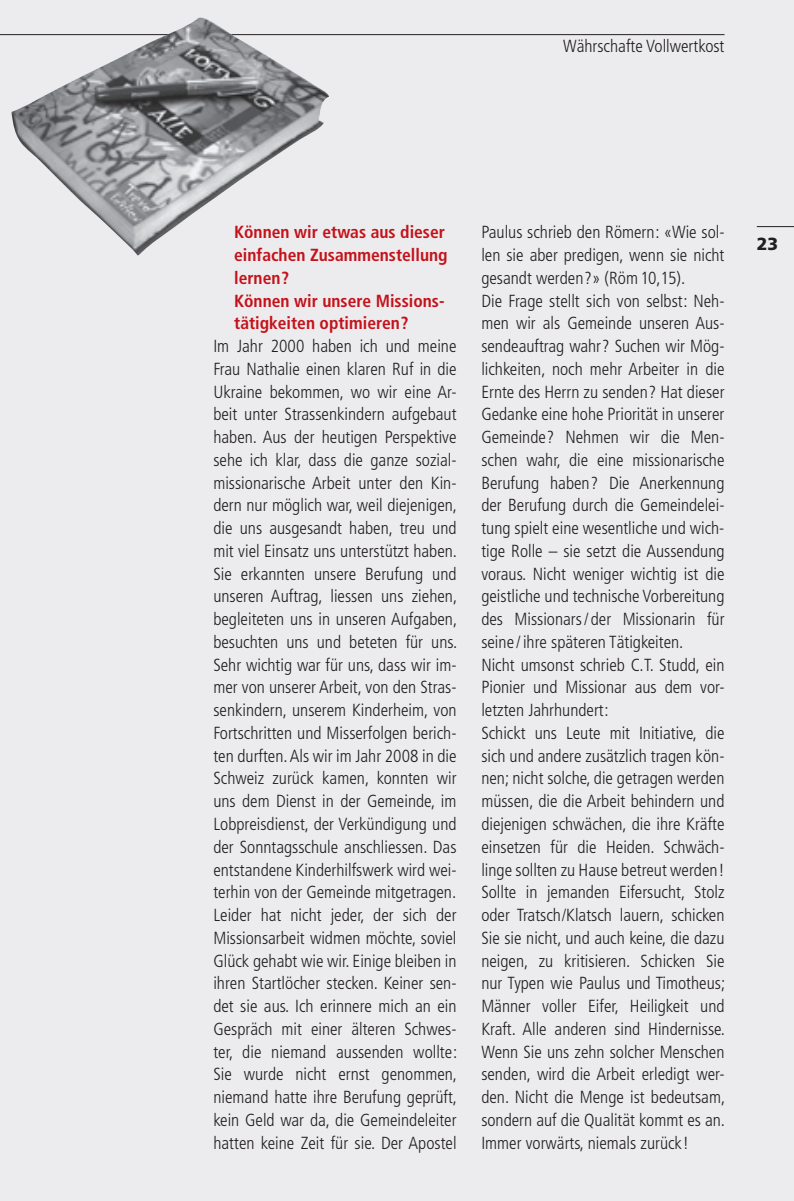
<style>
.page{position:relative;width:794px;height:1201px;background:#fff}
.page>*{position:absolute;margin:0;border:0;box-sizing:border-box;transform-origin:0 0}
.t1{font:300 condensed 17.5px/22.8px "Frutiger LT";color:#231f20}
.t2{font:700 condensed 17.5px/22.8px "Frutiger LT";color:#c4121a}
.t3{font:900 17.5px "Frutiger LT";color:#231f20}
</style>
<div class="page">
<div style="left:0;top:0;width:794px;height:1200px;background:#ececee"></div>
<hr style="left:0;top:34px;width:724px;height:1px;background:#231f20">
<img style="left:11px;top:18px;width:318px;height:237px">
<hr style="left:756px;top:226px;width:38px;height:1px;background:#231f20">
<p class="t1" style="left:563px;top:35px;width:163px">Währschafte Vollwertkost</p>
<p class="t2" style="left:234px;top:221px;width:215px">Können wir etwas aus dieser einfachen Zusammenstellung lernen?<br>Können wir unsere Missions&shy;tätigkeiten optimieren?</p>
<p class="t1" style="left:213px;top:335px;width:245px">Im Jahr 2000 haben ich und meine Frau Nathalie einen klaren Ruf in die Ukraine bekommen, wo wir eine Ar&shy;beit unter Strassenkindern aufgebaut haben. Aus der heutigen Perspektive sehe ich klar, dass die ganze sozial&shy;missionarische Arbeit unter den Kin&shy;dern nur möglich war, weil diejenigen, die uns ausgesandt haben, treu und mit viel Einsatz uns unterstützt haben.<br>Sie erkannten unsere Berufung und unseren Auftrag, liessen uns ziehen, begleiteten uns in unseren Aufgaben, besuchten uns und beteten für uns.<br>Sehr wichtig war für uns, dass wir im&shy;mer von unserer Arbeit, von den Stras&shy;senkindern, unserem Kinderheim, von Fortschritten und Misserfolgen berich&shy;ten durften. Als wir im Jahr 2008 in die Schweiz zurück kamen, konnten wir uns dem Dienst in der Gemeinde, im Lobpreisdienst, der Verkündigung und der Sonntagsschule anschliessen. Das entstandene Kinderhilfswerk wird wei&shy;terhin von der Gemeinde mitgetragen.<br>Leider hat nicht jeder, der sich der Missionsarbeit widmen möchte, soviel Glück gehabt wie wir. Einige bleiben in ihren Startlöcher stecken. Keiner sen&shy;det sie aus. Ich erinnere mich an ein Gespräch mit einer älteren Schwes&shy;ter, die niemand aussenden wollte:<br>Sie wurde nicht ernst genommen, niemand hatte ihre Berufung geprüft, kein Geld war da, die Gemeindeleiter hatten keine Zeit für sie. Der Apostel</p>
<p class="t1" style="left:481px;top:221px;width:245px">Paulus schrieb den Römern: «Wie sol&shy;len sie aber predigen, wenn sie nicht gesandt werden?» (Röm 10,15).<br>Die Frage stellt sich von selbst: Neh&shy;men wir als Gemeinde unseren Aus&shy;sendeauftrag wahr? Suchen wir Mög&shy;lichkeiten, noch mehr Arbeiter in die Ernte des Herrn zu senden? Hat dieser Gedanke eine hohe Priorität in unserer Gemeinde? Nehmen wir die Men&shy;schen wahr, die eine missionarische Berufung haben? Die Anerkennung der Berufung durch die Gemeindelei&shy;tung spielt eine wesentliche und wich&shy;tige Rolle – sie setzt die Aussendung voraus. Nicht weniger wichtig ist die geistliche und technische Vorbereitung des Missionars/ der Missionarin für seine /ihre späteren Tätigkeiten.<br>Nicht umsonst schrieb C.T. Studd, ein Pionier und Missionar aus dem vor&shy;letzten Jahrhundert:<br>Schickt uns Leute mit Initiative, die sich und andere zusätzlich tragen kön&shy;nen; nicht solche, die getragen werden müssen, die die Arbeit behindern und diejenigen schwächen, die ihre Kräfte einsetzen für die Heiden. Schwäch&shy;linge sollten zu Hause betreut werden!<br>Sollte in jemanden Eifersucht, Stolz oder Tratsch/Klatsch lauern, schicken Sie sie nicht, und auch keine, die dazu neigen, zu kritisieren. Schicken Sie nur Typen wie Paulus und Timotheus; Männer voller Eifer, Heiligkeit und Kraft. Alle anderen sind Hindernisse.<br>Wenn Sie uns zehn solcher Menschen senden, wird die Arbeit erledigt wer&shy;den. Nicht die Menge ist bedeutsam, sondern auf die Qualität kommt es an.<br>Immer vorwärts, niemals zurück!</p>
<p class="t3" style="left:756px;top:233px;width:23px">23</p>
</div>
